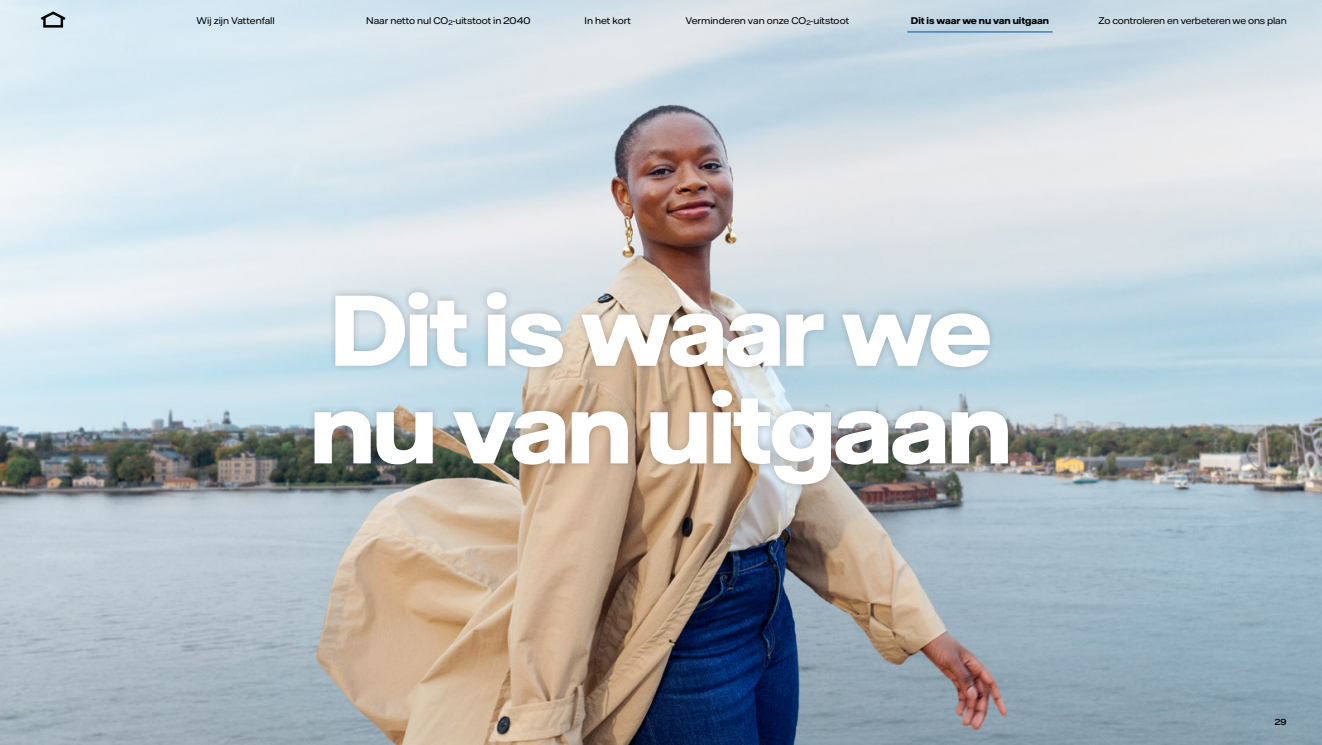
<style>
.page{position:relative;width:1322px;height:745px;background:#fff}
.page>*{position:absolute;margin:0;border:0;box-sizing:border-box;transform-origin:0 0}
.H2_Sektionsrubrik_80p{font:700 100px/97.5px "Vattenfall Hall Display";letter-spacing:-.01em;color:#fff}
.t1{font:9.62px "Vattenfall Hall";color:#000}
.t2{font:700 9.62px "Vattenfall Hall";color:#000}
.t3{font:500 8.75px "Vattenfall Hall";color:#000}
</style>
<div class="page">
<img style="left:0;top:0;width:1322px;height:744px">
<div style="left:306px;top:284px;width:710px;height:208px;background:#000;opacity:.21"></div>
<svg style="left:41px;top:11px;width:25px;height:17px"></svg>
<hr style="left:907px;top:31px;width:145px;height:2px;background:#2071b5">
<p class="t1" style="left:197px;top:15px;width:80px">Wij zijn Vattenfall</p>
<p class="t1" style="left:366px;top:15px;width:166px">Naar netto nul CO<sub>2</sub>-uitstoot in 2040</p>
<p class="t1" style="left:584px;top:15px;width:48px">In het kort</p>
<p class="t1" style="left:685px;top:15px;width:165px">Verminderen van onze CO<sub>2</sub>-uitstoot</p>
<p class="t2" style="left:911px;top:15px;width:140px">Dit is waar we nu van uitgaan</p>
<p class="t1" style="left:1098px;top:15px;width:190px">Zo controleren en verbeteren we ons plan</p>
<h2 class="H2_Sektionsrubrik_80p" style="left:311px;top:280px;width:702px">Dit is waar we nu van uitgaan</h2>
<p class="t3" style="left:1274px;top:716px;width:13px">29</p>
</div>
